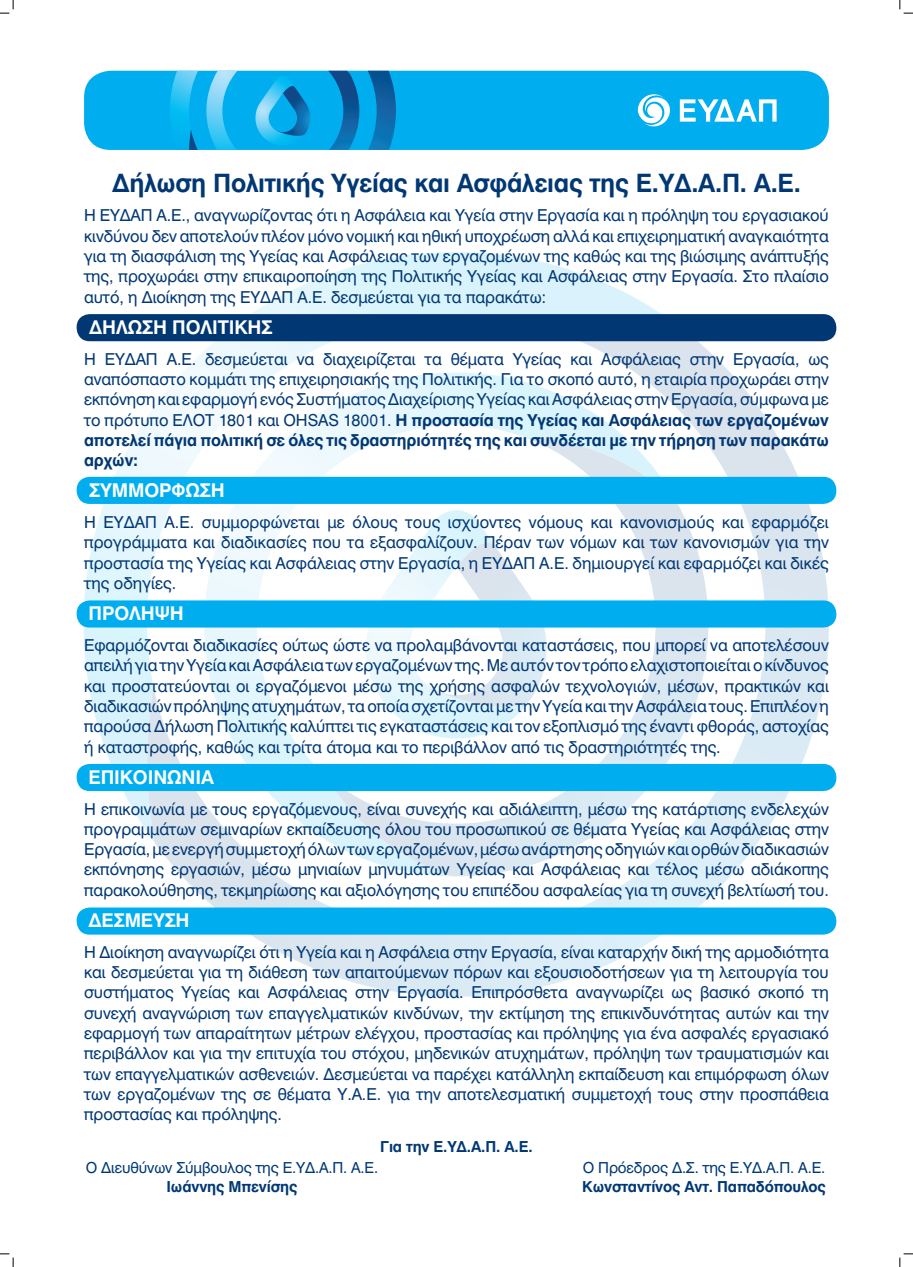
<style>
.page{position:relative;width:913px;height:1267px;background:#fff}
.page>*{position:absolute;margin:0;border:0;box-sizing:border-box;transform-origin:0 0}
.t1{font:25px "UB Helvetica Bold";letter-spacing:-.01em;color:#013874}
.t2{font:18.75px "UB Helvetica Bold";letter-spacing:-.005em;color:#fff}
.t3{font:16.25px/20.3px "UB Helvetica";letter-spacing:-.005em;color:#013874;text-align:justify}
.t4{font:16.25px/20.3px "UB Helvetica Bold";letter-spacing:-.005em;color:#013874;text-align:justify}
.t5{font:15px "UB Helvetica";letter-spacing:-.01em;color:#013874}
.t6{font:15px "UB Helvetica Bold";letter-spacing:-.01em;color:#013874}
.s1{font-family:"UB Helvetica"}
</style>
<div class="page">
<svg style="left:84px;top:252px;width:577px;height:579px"></svg>
<svg style="left:147px;top:340px;width:681px;height:656px"></svg>
<svg style="left:204px;top:372px;width:472px;height:504px"></svg>
<svg style="left:324px;top:437px;width:384px;height:439px"></svg>
<div style="left:84px;top:71px;width:744px;height:79px;background:#00aeef;border-radius:27px"></div>
<svg style="left:170px;top:71px;width:226px;height:79px"></svg>
<svg style="left:637px;top:94px;width:32px;height:32px"></svg>
<svg style="left:679px;top:99px;width:97px;height:23px"></svg>
<div style="left:77px;top:314px;width:759px;height:27px;background:#013874;border-radius:13px"></div>
<div style="left:77px;top:477px;width:759px;height:27px;background:#00aeef;border-radius:13px"></div>
<div style="left:77px;top:600px;width:759px;height:27px;background:#00aeef;border-radius:13px"></div>
<div style="left:77px;top:764px;width:759px;height:27px;background:#00aeef;border-radius:13px"></div>
<div style="left:77px;top:907px;width:759px;height:27px;background:#00aeef;border-radius:13px"></div>
<svg style="left:0;top:0;width:14px;height:14px"></svg>
<svg style="left:0;top:1253px;width:14px;height:13px"></svg>
<svg style="left:899px;top:0;width:13px;height:14px"></svg>
<svg style="left:899px;top:1253px;width:13px;height:13px"></svg>
<h1 class="t1" style="left:112px;top:168px;width:689px">Δήλωση Πολιτικής Υγείας και Ασφάλειας της Ε.ΥΔ.Α.Π. Α.Ε.</h1>
<p class="t3" style="left:84px;top:205px;width:746px">Η ΕΥΔΑΠ Α.Ε., αναγνωρίζοντας ότι η Ασφάλεια και Υγεία στην Εργασία και η πρόληψη του εργασιακού κινδύνου δεν αποτελούν πλέον μόνο νομική και ηθική υποχρέωση αλλά και επιχειρηματική αναγκαιότητα για τη διασφάλιση της Υγείας και Ασφάλειας των εργαζομένων της καθώς και της βιώσιμης ανάπτυξής της, προχωράει στην επικαιροποίηση της Πολιτικής Υγείας και Ασφάλειας στην Εργασία. Στο πλαίσιο αυτό, η Διοίκηση της ΕΥΔΑΠ Α.Ε. δεσμεύεται για τα παρακάτω:</p>
<p class="t2" style="left:89px;top:315px;width:185px">ΔΗΛΩΣΗ ΠΟΛΙΤΙΚΗΣ</p>
<p class="t3" style="left:84px;top:348px;width:746px">Η ΕΥΔΑΠ Α.Ε. δεσμεύεται να διαχειρίζεται τα θέματα Υγείας και Ασφάλειας στην Εργασία, ως αναπόσπαστο κομμάτι της επιχειρησιακής της Πολιτικής. Για το σκοπό αυτό, η εταιρία προχωράει στην εκπόνηση και εφαρμογή ενός Συστήματος Διαχείρισης Υγείας και Ασφάλειας στην Εργασία, σύμφωνα με</p>
<p class="t4" style="left:84px;top:409px;width:746px"><span class="s1">το πρότυπο ΕΛΟΤ 1801 και OHSAS 18001.</span> Η προστασία της Υγείας και Ασφάλειας των εργαζομένων αποτελεί πάγια πολιτική σε όλες τις δραστηριότητές της και συνδέεται με την τήρηση των παρακάτω αρχών:</p>
<p class="t2" style="left:89px;top:479px;width:137px">ΣΥΜΜΟΡΦΩΣΗ</p>
<p class="t3" style="left:84px;top:512px;width:746px">Η ΕΥΔΑΠ Α.Ε. συμμορφώνεται με όλους τους ισχύοντες νόμους και κανονισμούς και εφαρμόζει προγράμματα και διαδικασίες που τα εξασφαλίζουν. Πέραν των νόμων και των κανονισμών για την προστασία της Υγείας και Ασφάλειας στην Εργασία, η ΕΥΔΑΠ Α.Ε. δημιουργεί και εφαρμόζει και δικές της οδηγίες.</p>
<p class="t2" style="left:89px;top:601px;width:97px">ΠΡΟΛΗΨΗ</p>
<p class="t3" style="left:84px;top:635px;width:746px">Εφαρμόζονται διαδικασίες ούτως ώστε να προλαμβάνονται καταστάσεις, που μπορεί να αποτελέσουν απειλή για την Υγεία και Ασφάλεια των εργαζομένων της. Με αυτόν τον τρόπο ελαχιστοποιείται ο κίνδυνος και προστατεύονται οι εργαζόμενοι μέσω της χρήσης ασφαλών τεχνολογιών, μέσων, πρακτικών και διαδικασιών πρόληψης ατυχημάτων, τα οποία σχετίζονται με την Υγεία και την Ασφάλεια τους. Επιπλέον η παρούσα Δήλωση Πολιτικής καλύπτει τις εγκαταστάσεις και τον εξοπλισμό της έναντι φθοράς, αστοχίας ή καταστροφής, καθώς και τρίτα άτομα και το περιβάλλον από τις δραστηριότητές της.</p>
<p class="t2" style="left:89px;top:765px;width:127px">ΕΠΙΚΟΙΝΩΝΙΑ</p>
<p class="t3" style="left:84px;top:798px;width:746px">Η επικοινωνία με τους εργαζόμενους, είναι συνεχής και αδιάλειπτη, μέσω της κατάρτισης ενδελεχών προγραμμάτων σεμιναρίων εκπαίδευσης όλου του προσωπικού σε θέματα Υγείας και Ασφάλειας στην Εργασία, με ενεργή συμμετοχή όλων των εργαζομένων, μέσω ανάρτησης οδηγιών και ορθών διαδικασιών εκπόνησης εργασιών, μέσω μηνιαίων μηνυμάτων Υγείας και Ασφάλειας και τέλος μέσω αδιάκοπης παρακολούθησης, τεκμηρίωσης και αξιολόγησης του επιπέδου ασφαλείας για τη συνεχή βελτίωσή του.</p>
<p class="t2" style="left:89px;top:908px;width:102px">ΔΕΣΜΕΥΣΗ</p>
<p class="t3" style="left:84px;top:941px;width:746px">Η Διοίκηση αναγνωρίζει ότι η Υγεία και η Ασφάλεια στην Εργασία, είναι καταρχήν δική της αρμοδιότητα και δεσμεύεται για τη διάθεση των απαιτούμενων πόρων και εξουσιοδοτήσεων για τη λειτουργία του συστήματος Υγείας και Ασφάλειας στην Εργασία. Επιπρόσθετα αναγνωρίζει ως βασικό σκοπό τη συνεχή αναγνώριση των επαγγελματικών κινδύνων, την εκτίμηση της επικινδυνότητας αυτών και την εφαρμογή των απαραίτητων μέτρων ελέγχου, προστασίας και πρόληψης για ένα ασφαλές εργασιακό περιβάλλον και για την επιτυχία του στόχου, μηδενικών ατυχημάτων, πρόληψη των τραυματισμών και των επαγγελματικών ασθενειών. Δεσμεύεται να παρέχει κατάλληλη εκπαίδευση και επιμόρφωση όλων των εργαζομένων της σε θέματα Υ.Α.Ε. για την αποτελεσματική συμμετοχή τους στην προσπάθεια προστασίας και πρόληψης.</p>
<p class="t6" style="left:380px;top:1137px;width:154px">Για την Ε.ΥΔ.Α.Π. Α.Ε.</p>
<p class="t5" style="left:582px;top:1158px;width:244px">Ο Πρόεδρος Δ.Σ. της Ε.ΥΔ.Α.Π. Α.Ε.</p>
<p class="t6" style="left:582px;top:1177px;width:245px">Κωνσταντίνος Αντ. Παπαδόπουλος</p>
<p class="t5" style="left:86px;top:1158px;width:294px">Ο Διευθύνων Σύμβουλος της Ε.ΥΔ.Α.Π. Α.Ε.</p>
<p class="t6" style="left:166px;top:1177px;width:132px">Ιωάννης Μπενίσης</p>
</div>
